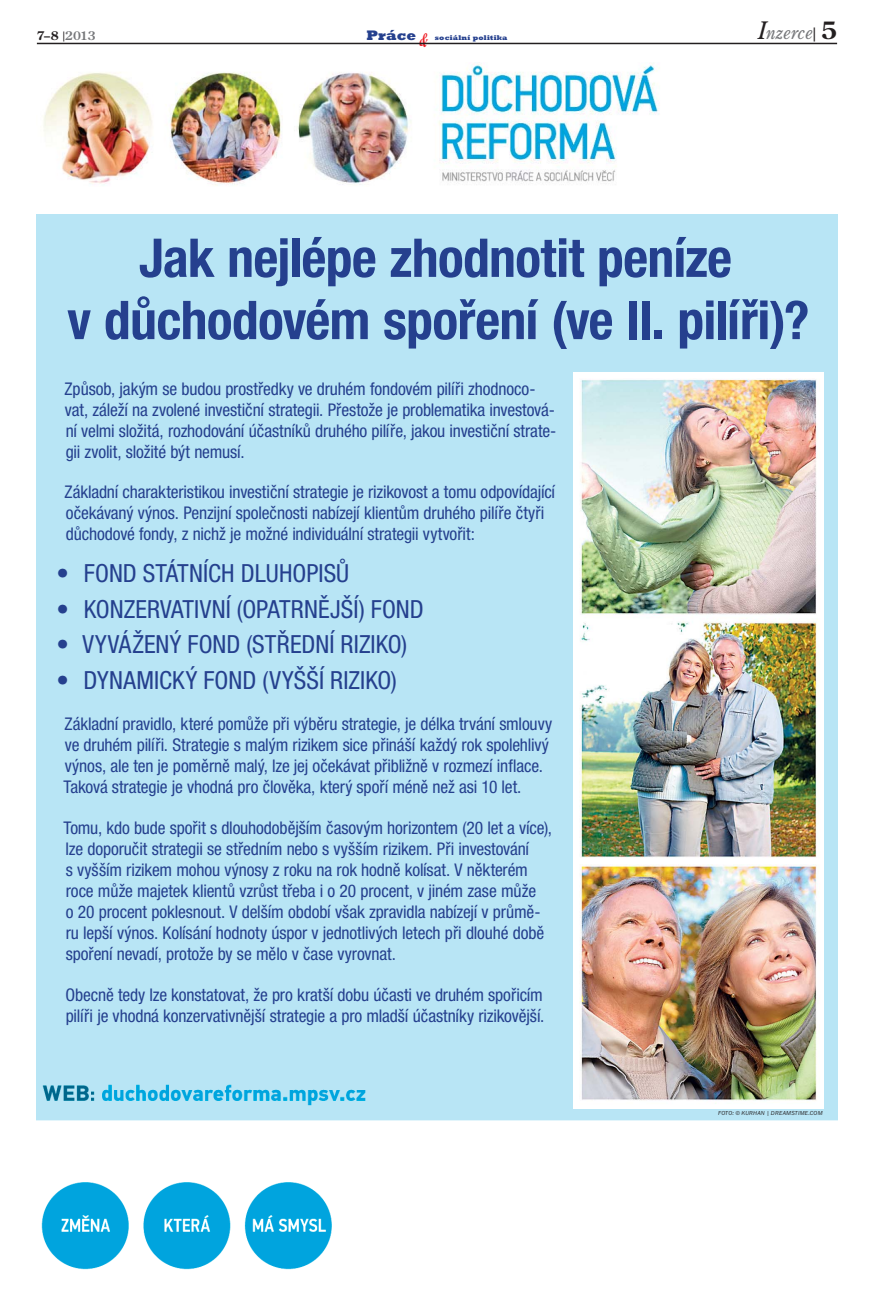
<style>
.page{position:relative;width:874px;height:1299px;background:#fff}
.page>*{position:absolute;margin:0;border:0;box-sizing:border-box;transform-origin:0 0}
.t1{font:700 condensed 53.5px/62.2px "Helvetica Neue LT Pro";letter-spacing:-.01em;color:#25408e;text-align:center}
.t2{font:condensed 25px "Helvetica Neue LT Pro";color:#25408e}
.t3{font:italic 18px "Century Old Style CE";letter-spacing:.005em;color:#77787b}
.t4{font:condensed 17.5px/21px "Helvetica Neue LT Pro";letter-spacing:-.01em;color:#25408e}
.t5{font:800 14px "Rockwell CE";letter-spacing:.01em;color:#25408e}
.t6{font:700 12px "Century Old Style CE";color:#77787b}
.t7{font:800 7px "Rockwell CE";letter-spacing:.04em;color:#25408e}
.t8{font:italic 6px "Franklin Got Itc TEE";letter-spacing:.03em;color:#231f20}
.s1{color:#231f20}
.s2{font-size:10px;color:#231f20}
.s3{font-size:24px;color:#231f20}
.s4{font-weight:700;font-style:normal;font-size:14px;color:#231f20}
.s5{font-weight:700;font-style:normal;font-size:24px;color:#231f20}
</style>
<div class="page">
<hr style="left:37px;top:43px;width:799px;height:1px;background:#231f20">
<img style="left:43px;top:64px;width:616px;height:122px">
<img style="left:37px;top:663px;width:799px;height:607px">
<img style="left:573px;top:378px;width:250px;height:730px">
<div style="left:343px;top:1164px;width:493px;height:109px;background:#fff"></div>
<svg style="left:418px;top:42px;width:12px;height:3px"></svg>
<p class="t6" style="left:37px;top:28px;width:60px"><span class="s1">7–8</span> <span class="s2">|</span>2013</p>
<p class="t5" style="left:366px;top:27px;width:51px">Práce</p>
<p class="t7" style="left:434px;top:33px;width:74px">sociální politika</p>
<p class="t3" style="left:757px;top:25px;width:81px"><span class="s3">I</span>nzerce<span class="s4">|</span> <span class="s5">5</span></p>
<h1 class="t1" style="left:67px;top:227px;width:743px">Jak nejlépe zhodnotit peníze<br>v důchodovém spoření (ve II. pilíři)?</h1>
<p class="t4" style="left:64px;top:379px;width:493px">Způsob, jakým se budou prostředky ve druhém fondovém pilíři zhodnoco&shy;vat, záleží na zvolené investiční strategii. Přestože je problematika investová&shy;ní velmi složitá, rozhodování účastníků druhého pilíře, jakou investiční strate&shy;gii zvolit, složité být nemusí.</p>
<p class="t4" style="left:64px;top:483px;width:492px">Základní charakteristikou investiční strategie je rizikovost a tomu odpovídající očekávaný výnos. Penzijní společnosti nabízejí klientům druhého pilíře čtyři důchodové fondy, z nichž je možné individuální strategii vytvořit:</p>
<h2 class="t2" style="left:56px;top:564px;width:294px">• FOND STÁTNÍCH DLUHOPISŮ</h2>
<h2 class="t2" style="left:56px;top:599px;width:368px">• KONZERVATIVNÍ (OPATRNĚJŠÍ) FOND</h2>
<h2 class="t2" style="left:56px;top:635px;width:352px">• VYVÁŽENÝ FOND (STŘEDNÍ RIZIKO)</h2>
<h2 class="t2" style="left:56px;top:671px;width:342px">• DYNAMICKÝ FOND (VYŠŠÍ RIZIKO)</h2>
<p class="t4" style="left:63px;top:714px;width:490px">Základní pravidlo, které pomůže při výběru strategie, je délka trvání smlouvy ve druhém pilíři. Strategie s malým rizikem sice přináš í každý rok spolehlivý výnos, ale ten je poměrně malý, lze jej očekávat přibližně v rozmezí inflace.<br>Taková strategie je vhodná pro člověka, který spoří méně než asi 10 let.</p>
<p class="t4" style="left:63px;top:818px;width:490px">Tomu, kdo bude spořit s dlouhodobějším časovým horizontem (20 let a více), lze doporučit strategii se středním nebo s vyšším rizikem. Při investování<br>s vyšším rizikem mohou výnosy z roku na rok hodně kolísat. V některém roce může majetek klientů vzrůst třeba i o 20 procent, v jiném zase může<br>o 20 procent poklesnout. V delším období však zpravidla nabízejí v průmě&shy;ru lepší výnos. Kolísání hodnoty úspor v jednotlivých letech při dlouhé době spoření nevadí, protože by se mělo v čase vyrovnat.</p>
<p class="t4" style="left:65px;top:985px;width:480px">Obecně tedy lze konstatovat, že pro kratší dobu účasti ve druhém spořicím pilíři je vhodná konzervativnější strategie a pro mladší účastníky rizikovější.</p>
<p class="t8" style="left:717px;top:1108px;width:106px">FOTO: © KURHAN | DREAMSTIME.COM</p>
</div>
